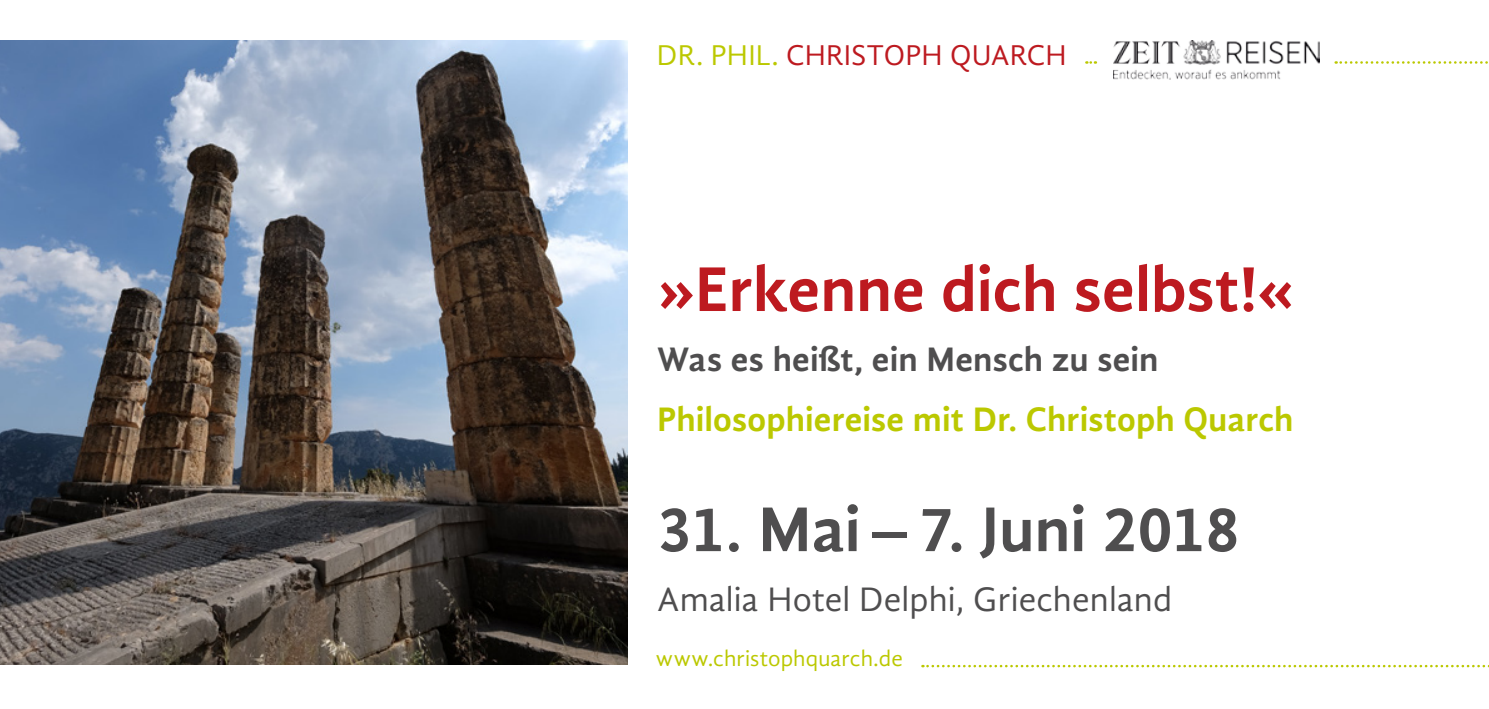
<style>
.page{position:relative;width:1489px;height:709px;background:#fff}
.page>*{position:absolute;margin:0;border:0;box-sizing:border-box;transform-origin:0 0}
.t1{font:700 65px "Gandhi Sans";color:#bd1a20}
.t2{font:700 65px "Gandhi Sans";letter-spacing:-.005em;color:#4f4e4f}
.t3{font:700 35px "Gandhi Sans";letter-spacing:.005em;color:#bbc800}
.t4{font:35px "Gandhi Sans";letter-spacing:.005em;color:#4f4e4f}
.t5{font:700 35px "Gandhi Sans";letter-spacing:.005em;color:#4f4e4f}
.t6{font:29.5px "Gandhi Sans";letter-spacing:.005em;color:#bd1a20}
.t7{font:22.75px "Gandhi Sans";letter-spacing:.005em;color:#bbc800}
.s1{color:#bbc800}
</style>
<div class="page">
<img style="left:0;top:40px;width:627px;height:624px">
<svg style="left:922px;top:665px;width:567px;height:2px"></svg>
<svg style="left:1086px;top:61px;width:9px;height:3px"></svg>
<svg style="left:1335px;top:61px;width:153px;height:3px"></svg>
<img style="left:1113px;top:41px;width:206px;height:39px">
<p class="t6" style="left:657px;top:38px;width:411px"><span class="s1">DR. PHIL.</span> CHRISTOPH QUARCH</p>
<h1 class="t1" style="left:657px;top:251px;width:639px">»Erkenne dich selbst!«</h1>
<p class="t5" style="left:657px;top:339px;width:503px">Was es heißt, ein Mensch zu sein</p>
<p class="t3" style="left:657px;top:399px;width:638px">Philosophiereise mit Dr. Christoph Quarch</p>
<h1 class="t2" style="left:657px;top:491px;width:584px">31. Mai–7. Juni 2018</h1>
<p class="t4" style="left:657px;top:579px;width:516px">Amalia Hotel Delphi, Griechenland</p>
<p class="t7" style="left:656px;top:645px;width:248px">www.christophquarch.de</p>
</div>
